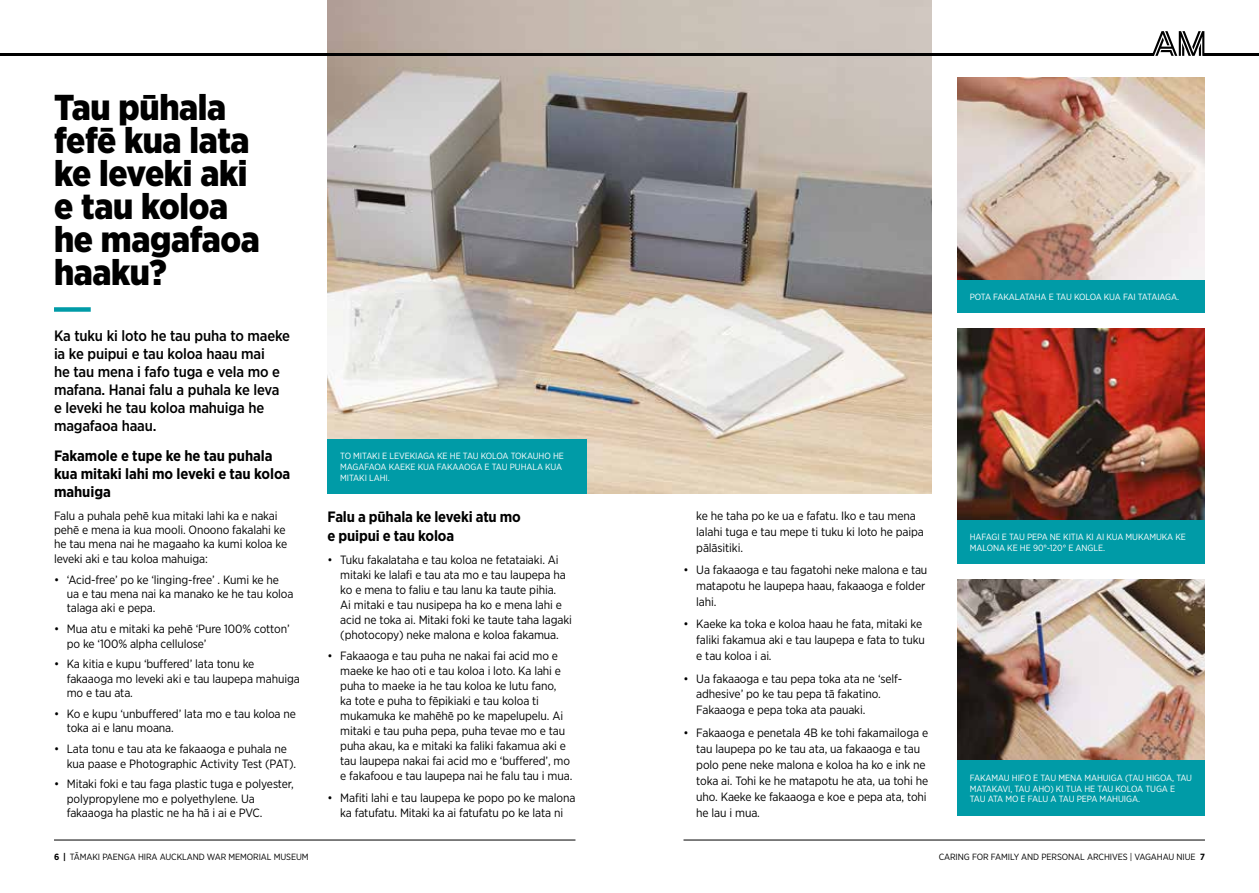
<style>
.page{position:relative;width:1259px;height:893px;background:#fff}
.page>*{position:absolute;margin:0;border:0;box-sizing:border-box;transform-origin:0 0}
.t1{font:900 36px/33px "Gotham Narrow";letter-spacing:-.01em;color:#000}
.t2{font:500 15px/18px "Gotham Narrow";letter-spacing:-.01em;color:#000}
.t3{font:700 15px/18px "Gotham Narrow";letter-spacing:-.005em;color:#000}
.t4{font:12px/15px "Gotham Narrow";letter-spacing:-.01em;color:#000}
.t5{font:9px/10.8px "Gotham Narrow";letter-spacing:-.01em;color:#fff}
.t6{font:9px "Gotham Narrow";letter-spacing:-.01em;color:#000}
.t7{font:9px "Gotham Narrow";letter-spacing:-.03em;color:#fff}
.s1{font-weight:700}
</style>
<div class="page">
<img style="left:327px;top:0;width:604px;height:493px">
<div style="left:54px;top:307px;width:37px;height:5px;background:#009ba7"></div>
<img style="left:957px;top:77px;width:248px;height:203px">
<div style="left:957px;top:280px;width:248px;height:32px;background:#009ba7"></div>
<img style="left:957px;top:328px;width:248px;height:192px">
<div style="left:957px;top:520px;width:248px;height:44px;background:#009ba7"></div>
<img style="left:957px;top:580px;width:248px;height:181px">
<div style="left:957px;top:761px;width:248px;height:55px;background:#009ba7"></div>
<div style="left:327px;top:439px;width:260px;height:54px;background:#009ba7"></div>
<svg style="left:1151px;top:31px;width:53px;height:25px"></svg>
<hr style="left:0;top:54px;width:1153px;height:2px;background:#000">
<hr style="left:1203px;top:54px;width:56px;height:2px;background:#000">
<hr style="left:54px;top:840px;width:521px;height:1px;background:#000">
<hr style="left:683px;top:840px;width:522px;height:1px;background:#000">
<h1 class="t1" style="left:54px;top:90px;width:207px">Tau pūhala fefē kua lata ke leveki aki e tau koloa he magafaoa haaku?</h1>
<p class="t2" style="left:54px;top:327px;width:238px">Ka tuku ki loto he tau puha to maeke ia ke puipui e tau koloa haau mai<br>he tau mena i fafo tuga e vela mo e mafana. Hanai falu a puhala ke leva e leveki he tau koloa mahuiga he magafaoa haau.</p>
<p class="t3" style="left:54px;top:446px;width:238px">Fakamole e tupe ke he tau puhala kua mitaki lahi mo leveki e tau koloa mahuiga</p>
<p class="t4" style="left:54px;top:508px;width:235px;line-height:14.4px">Falu a puhala pehē kua mitaki lahi ka e nakai pehē e mena ia kua mooli. Onoono fakalahi ke he tau mena nai he magaaho ka kumi koloa ke leveki aki e tau koloa mahuiga:</p>
<p class="t4" style="left:67px;top:572px;width:228px;line-height:14.4px;text-indent:-13px">• ‘Acid-free’ po ke ‘linging-free’ . Kumi ke he ua e tau mena nai ka manako ke he tau koloa talaga aki e pepa.</p>
<p class="t4" style="left:67px;top:621px;width:224px;line-height:14.4px;text-indent:-13px">• Mua atu e mitaki ka pehē ‘Pure 100% cotton’ po ke ‘100% alpha cellulose’</p>
<p class="t4" style="left:67px;top:657px;width:234px;line-height:14.4px;text-indent:-13px">• Ka kitia e kupu ‘buffered’ lata tonu ke fakaaoga mo leveki aki e tau laupepa mahuiga mo e tau ata.</p>
<p class="t4" style="left:67px;top:706px;width:231px;line-height:14.4px;text-indent:-13px">• Ko e kupu ‘unbuffered’ lata mo e tau koloa ne toka ai e lanu moana.</p>
<p class="t4" style="left:67px;top:741px;width:231px;line-height:14.4px;text-indent:-13px">• Lata tonu e tau ata ke fakaaoga e puhala ne kua paase e Photographic Activity Test (PAT).</p>
<p class="t4" style="left:67px;top:777px;width:228px;line-height:14.4px;text-indent:-13px">• Mitaki foki e tau faga plastic tuga e polyester, polypropylene mo e polyethylene. Ua fakaaoga ha plastic ne ha hā i ai e PVC.</p>
<p class="t5" style="left:340px;top:450px;width:225px">TO MITAKI E LEVEKIAGA KE HE TAU KOLOA TOKAUHO HE<br>MAGAFAOA KAEKE KUA FAKAAOGA E TAU PUHALA KUA<br>MITAKI LAHI.</p>
<p class="t3" style="left:327px;top:508px;width:195px;line-height:18.6px">Falu a pūhala ke leveki atu mo e puipui e tau koloa</p>
<p class="t4" style="left:340px;top:552px;width:233px;text-indent:-13px">• Tuku fakalataha e tau koloa ne fetataiaki. Ai mitaki ke lalafi e tau ata mo e tau laupepa ha ko e mena to faliu e tau lanu ka taute pihia.<br>Ai mitaki e tau nusipepa ha ko e mena lahi e acid ne toka ai. Mitaki foki ke taute taha lagaki (photocopy) neke malona e koloa fakamua.</p>
<p class="t4" style="left:340px;top:648px;width:234px;text-indent:-13px">• Fakaaoga e tau puha ne nakai fai acid mo e maeke ke hao oti e tau koloa i loto. Ka lahi e puha to maeke ia he tau koloa ke lutu fano,<br>ka tote e puha to fēpikiaki e tau koloa ti mukamuka ke mahēhē po ke mapelupelu. Ai mitaki e tau puha pepa, puha tevae mo e tau puha akau, ka e mitaki ka faliki fakamua aki e tau laupepa nakai fai acid mo e ‘buffered’, mo e fakafoou e tau laupepa nai he falu tau i mua.</p>
<p class="t4" style="left:327px;top:790px;width:249px;text-align:center">• Mafiti lahi e tau laupepa ke popo po ke malona ka fatufatu. Mitaki ka ai fatufatu po ke lata ni</p>
<p class="t7" style="left:969px;top:291px;width:211px">POTA FAKALATAHA E TAU KOLOA KUA FAI TATAIAGA.</p>
<p class="t4" style="left:696px;top:507px;width:229px;line-height:15.9px">ke he taha po ke ua e fafatu. Iko e tau mena lalahi tuga e tau mepe ti tuku ki loto he paipa pālāsitiki.</p>
<p class="t4" style="left:696px;top:562px;width:233px;line-height:15.9px;text-indent:-13px">• Ua fakaaoga e tau fagatohi neke malona e tau matapotu he laupepa haau, fakaaoga e folder lahi.</p>
<p class="t4" style="left:696px;top:616px;width:230px;line-height:15.9px;text-indent:-13px">• Kaeke ka toka e koloa haau he fata, mitaki ke faliki fakamua aki e tau laupepa e fata to tuku e tau koloa i ai.</p>
<p class="t4" style="left:696px;top:670px;width:207px;line-height:15.9px;text-indent:-13px">• Ua fakaaoga e tau pepa toka ata ne ‘self&shy;adhesive’ po ke tau pepa tā fakatino.<br>Fakaaoga e pepa toka ata pauaki.</p>
<p class="t4" style="left:696px;top:724px;width:233px;line-height:15.9px;text-indent:-13px">• Fakaaoga e penetala 4B ke tohi fakamailoga e tau laupepa po ke tau ata, ua fakaaoga e tau polo pene neke malona e koloa ha ko e ink ne toka ai. Tohi ke he matapotu he ata, ua tohi he uho. Kaeke ke fakaaoga e koe e pepa ata, tohi he lau i mua.</p>
<p class="t5" style="left:969px;top:532px;width:218px">HAFAGI E TAU PEPA NE KITIA KI AI KUA MUKAMUKA KE<br>MALONA KE HE 90°-120° E ANGLE.</p>
<p class="t5" style="left:969px;top:772px;width:224px">FAKAMAU HIFO E TAU MENA MAHUIGA (TAU HIGOA, TAU<br>MATAKAVI, TAU AHO) KI TUA HE TAU KOLOA TUGA E<br>TAU ATA MO E FALU A TAU PEPA MAHUIGA.</p>
<p class="t6" style="left:54px;top:851px;width:256px"><span class="s1">6 |</span> TĀMAKI PAENGA HIRA AUCKLAND WAR MEMORIAL MUSEUM</p>
<p class="t6" style="left:938px;top:851px;width:268px">CARING FOR FAMILY AND PERSONAL ARCHIVES | VAGAHAU NIUE <span class="s1">7</span></p>
</div>
